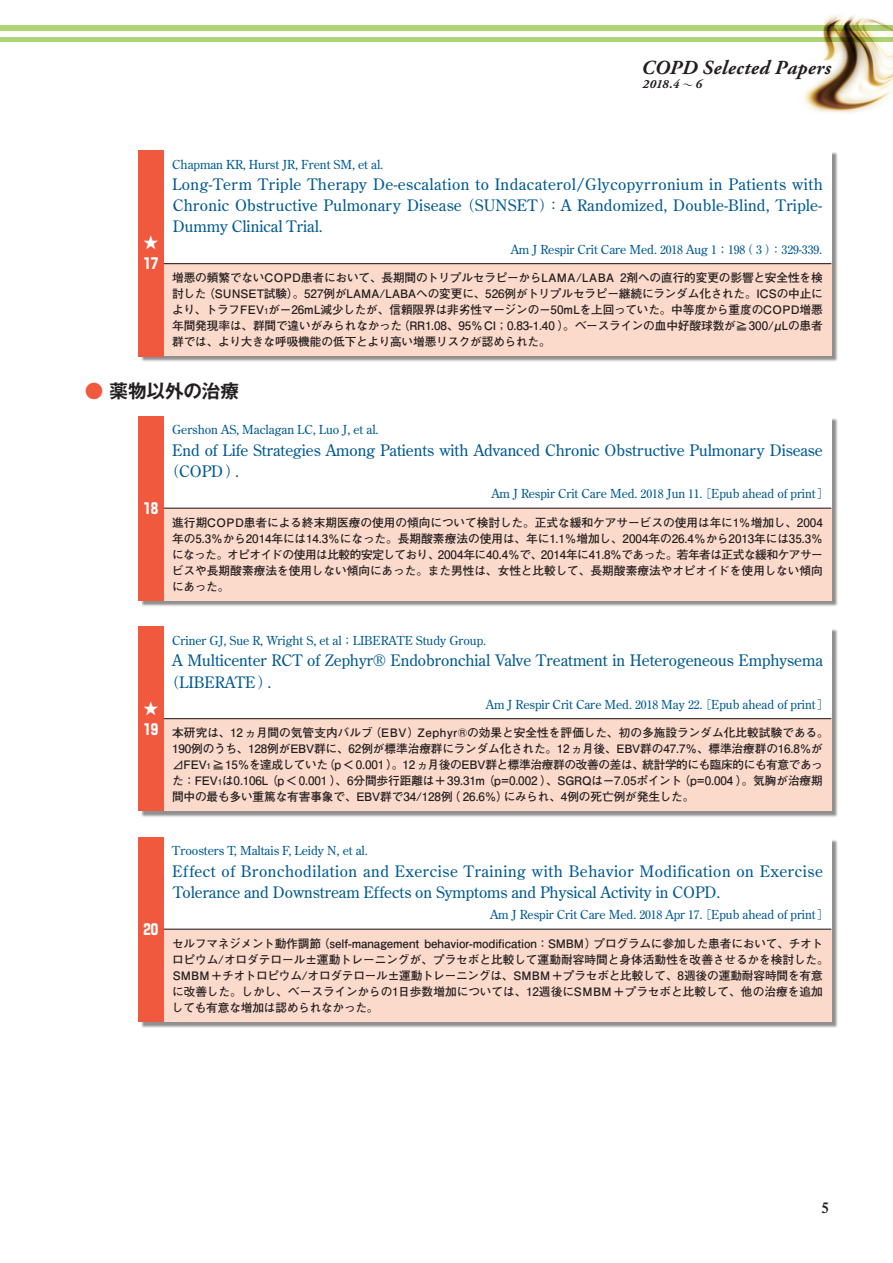
<style>
.page{position:relative;width:893px;height:1263px;background:#fff}
.page>*{position:absolute;margin:0;border:0;box-sizing:border-box;transform-origin:0 0}
.t1{font:italic 700 19.95px "Adobe Garamond Pro";letter-spacing:.015em;color:#231f20}
.t2{font:700 18.6px "Gothic MB101 Pr 5 De";letter-spacing:-.005em;color:#231f20}
.t3{font:15.75px/21.3px "Century Old Style Std";color:#015a92}
.t4{font:15.75px/21.3px "Century Old Style Std";letter-spacing:.03em;color:#015a92}
.t5{font:600 15.45px "Times LT Std";color:#231f20}
.t6{font:700 14.85px/21.3px "Shin Go Pr 5";color:#fff}
.t7{font:italic 700 12.6px "Adobe Garamond Pro";color:#231f20}
.t8{font:12.45px "Century Old Style Std";letter-spacing:-.005em;color:#015a92}
.t9{font:700 11.7px/15.9px "Futo Go B101 Pr 5";letter-spacing:-.01em;color:#231f20;text-align:justify}
.s1{font-family:"Tsuku Min Pro L";font-weight:400;font-style:normal;font-size:11.1px}
.s2{font-family:"Ryumin Pro";font-weight:500;font-size:14.85px}
.s3{font-family:"Ryumin Pro";font-weight:500;font-size:11.7px}
.s4{font-size:8.25px}
.s5{color:#f0593e}
</style>
<div class="page">
<div style="left:140px;top:152px;width:698px;height:876px;background:#231f20;opacity:.5"></div>
<div style="left:138px;top:150px;width:26px;height:206px;background:#f0593e"></div>
<div style="left:164px;top:150px;width:667px;height:114px;background:#fff"></div>
<div style="left:164px;top:264px;width:667px;height:92px;background:#fcdacb"></div>
<hr style="left:164px;top:263px;width:667px;height:1px;background:#231f20">
<div style="left:138px;top:416px;width:26px;height:185px;background:#f0593e"></div>
<div style="left:164px;top:416px;width:667px;height:92px;background:#fff"></div>
<div style="left:164px;top:508px;width:667px;height:93px;background:#fcdacb"></div>
<hr style="left:164px;top:508px;width:667px;height:1px;background:#231f20">
<div style="left:138px;top:626px;width:26px;height:185px;background:#f0593e"></div>
<div style="left:164px;top:626px;width:667px;height:93px;background:#fff"></div>
<div style="left:164px;top:719px;width:667px;height:92px;background:#fcdacb"></div>
<hr style="left:164px;top:718px;width:667px;height:1px;background:#231f20">
<div style="left:138px;top:837px;width:26px;height:185px;background:#f0593e"></div>
<div style="left:164px;top:837px;width:667px;height:92px;background:#fff"></div>
<div style="left:164px;top:929px;width:667px;height:93px;background:#fcdacb"></div>
<hr style="left:164px;top:929px;width:667px;height:1px;background:#231f20">
<div style="left:0;top:26px;width:893px;height:5px;background:#aed475"></div>
<hr style="left:0;top:37px;width:893px;height:4px;background:#aed475">
<img style="left:741px;top:15px;width:152px;height:98px">
<h1 class="t1" style="left:641px;top:56px;width:191px">COPD Selected Papers</h1>
<p class="t7" style="left:642px;top:77px;width:61px">2018.4 <span class="s1">〜</span> 6</p>
<p class="t6" style="left:144px;top:231px;width:16px">★<br>17</p>
<p class="t8" style="left:172px;top:156px;width:213px">Chapman KR, Hurst JR, Frent SM, et al.</p>
<h3 class="t3" style="left:172px;top:173px;width:652px;text-align:justify">Long-Term Triple Therapy De-escalation to Indacaterol/Glycopyrronium in Patients with Chronic Obstructive Pulmonary Disease <span class="s2">（</span>SUNSET<span class="s2">）：</span>A Randomized, Double-Blind, Triple-Dummy Clinical Trial.</h3>
<p class="t8" style="left:511px;top:241px;width:313px">Am J Respir Crit Care Med. <span class="s3">2018</span> Aug <span class="s3">1；198（ 3 ）：329</span>-<span class="s3">339</span>.</p>
<p class="t9" style="left:172px;top:269px;width:652px">増悪の頻繁でないCOPD患者において、長期間のトリプルセラピーからLAMA/LABA 2剤への直行的変更の影響と安全性を検討した（SUNSET試験）。527例がLAMA/LABAへの変更に、526例がトリプルセラピー継続にランダム化された。ICSの中止により、トラフFEV<span class="s4">1</span>が－26mL減少したが、信頼限界は非劣性マージンの－50mLを上回っていた。中等度から重度のCOPD増悪年間発現率は、群間で違いがみられなかった（RR1.08、95％CI；0.83-1.40 ）。ベースラインの血中好酸球数が≧300/μLの患者群では、より大きな呼吸機能の低下とより高い増悪リスクが認められた。</p>
<h2 class="t2" style="left:85px;top:375px;width:156px"><span class="s5">●</span> 薬物以外の治療</h2>
<p class="t6" style="left:144px;top:496px;width:16px">18</p>
<p class="t8" style="left:172px;top:422px;width:208px">Gershon AS, Maclagan LC, Luo J, et al.</p>
<h3 class="t3" style="left:164px;top:439px;width:660px;text-indent:8px">End of Life Strategies Among Patients with Advanced Chronic Obstructive Pulmonary Disease<span class="s2">（</span>COPD<span class="s2">）</span>.</h3>
<p class="t8" style="left:491px;top:486px;width:339px">Am J Respir Crit Care Med. <span class="s3">2018</span> Jun <span class="s3">11</span>. <span class="s3">［</span>Epub ahead of print<span class="s3">］</span></p>
<p class="t9" style="left:172px;top:514px;width:652px">進行期COPD患者による終末期医療の使用の傾向について検討した。正式な緩和ケアサービスの使用は年に1％増加し、2004年の5.3％から2014年には14.3％になった。長期酸素療法の使用は、年に1.1％増加し、2004年の26.4％から2013年には35.3％になった。オピオイドの使用は比較的安定しており、2004年に40.4％で、2014年に41.8%であった。若年者は正式な緩和ケアサービスや長期酸素療法を使用しない傾向にあった。また男性は、女性と比較して、長期酸素療法やオピオイドを使用しない傾向にあった。</p>
<p class="t6" style="left:144px;top:696px;width:16px">★<br>19</p>
<p class="t8" style="left:172px;top:632px;width:316px">Criner GJ, Sue R, Wright S, et al<span class="s3">；</span>LIBERATE Study Group.</p>
<h3 class="t3" style="left:164px;top:650px;width:660px;text-indent:8px">A Multicenter RCT of Zephyr® Endobronchial Valve Treatment in Heterogeneous Emphysema<span class="s2">（</span>LIBERATE<span class="s2">）</span>.</h3>
<p class="t8" style="left:486px;top:696px;width:344px">Am J Respir Crit Care Med. <span class="s3">2018</span> May <span class="s3">22</span>. <span class="s3">［</span>Epub ahead of print<span class="s3">］</span></p>
<p class="t9" style="left:172px;top:724px;width:658px;text-align:left">本研究は、12ヵ月間の気管支内バルブ（EBV）Zephyr®の効果と安全性を評価した、初の多施設ランダム化比較試験である。190例のうち、128例がEBV群に、62例が標準治療群にランダム化された。12ヵ月後、EBV群の47.7％、標準治療群の16.8％が⊿FEV<span class="s4">1</span> ≧15％を達成していた（p＜0.001 ）。12ヵ月後のEBV群と標準治療群の改善の差は、統計学的にも臨床的にも有意であった：FEV<span class="s4">1</span>は0.106L（p＜0.001 ）、6分間歩行距離は＋39.31m（p=0.002 ）、SGRQは－7.05ポイント（p=0.004 ）。気胸が治療期間中の最も多い重篤な有害事象で、EBV群で34/128例（ 26.6％）にみられ、4例の死亡例が発生した。</p>
<p class="t6" style="left:144px;top:917px;width:16px">20</p>
<p class="t8" style="left:172px;top:843px;width:197px">Troosters T, Maltais F, Leidy N, et al.</p>
<h3 class="t4" style="left:172px;top:860px;width:652px">Effect of Bronchodilation and Exercise Training with Behavior Modification on Exercise<br>Tolerance and Downstream Effects on Symptoms and Physical Activity in COPD.</h3>
<p class="t8" style="left:490px;top:907px;width:340px">Am J Respir Crit Care Med. <span class="s3">2018</span> Apr <span class="s3">17</span>. <span class="s3">［</span>Epub ahead of print<span class="s3">］</span></p>
<p class="t9" style="left:172px;top:935px;width:658px;text-align:left">セルフマネジメント動作調節（self-management behavior-modification：SMBM）プログラムに参加した患者において、チオトロピウム/オロダテロール±運動トレーニングが、プラセボと比較して運動耐容時間と身体活動性を改善させるかを検討した。SMBM＋チオトロピウム/オロダテロール±運動トレーニングは、SMBM＋プラセボと比較して、8週後の運動耐容時間を有意に改善した。しかし、ベースラインからの1日歩数増加については、12週後にSMBM＋プラセボと比較して、他の治療を追加しても有意な増加は認められなかった。</p>
<h3 class="t5" style="left:821px;top:1198px;width:9px">5</h3>
</div>
